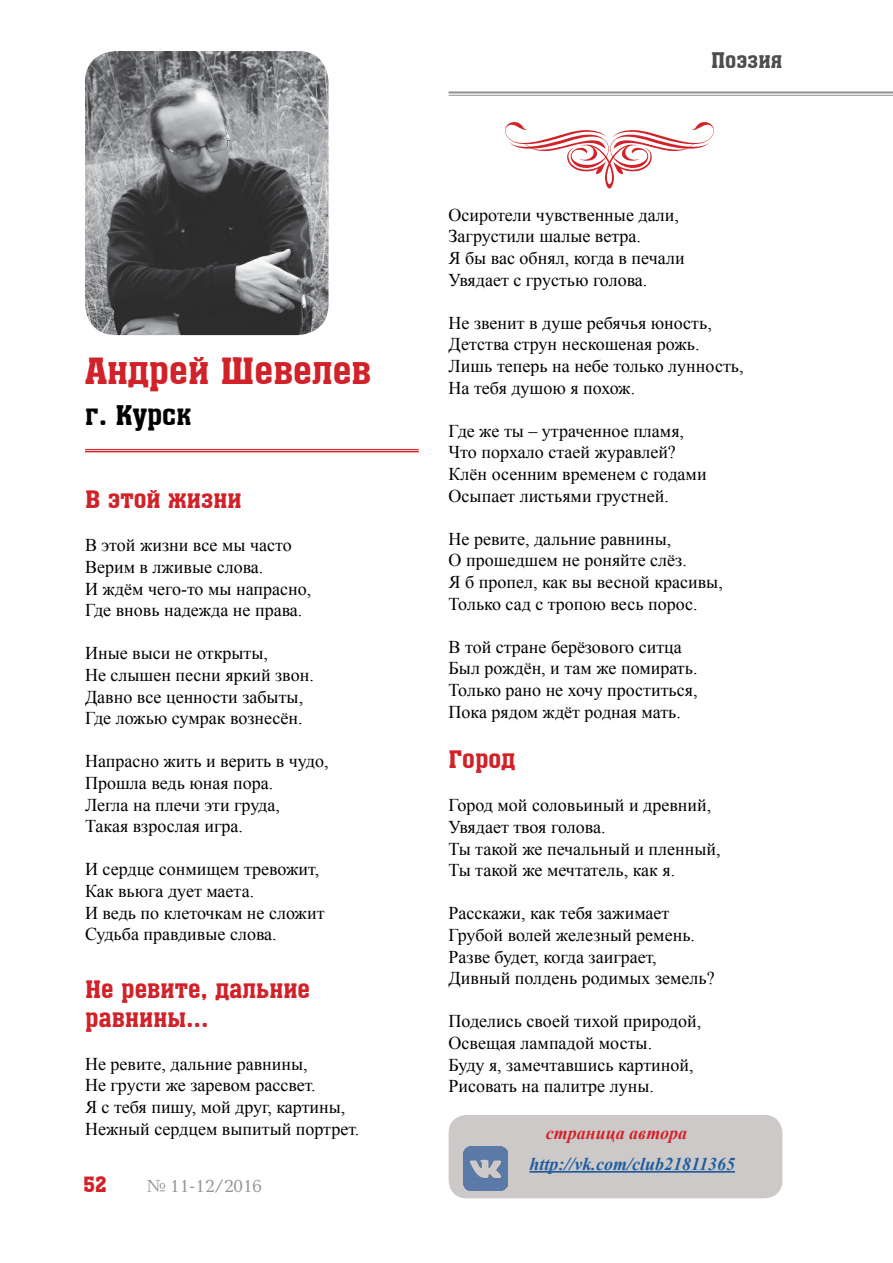
<style>
.page{position:relative;width:893px;height:1263px;background:#fff}
.page>*{position:absolute;margin:0;border:0;box-sizing:border-box;transform-origin:0 0}
.t1{font:36px "a Assuan";color:#d12229}
.t2{font:27px "a Assuan";color:#000}
.t3{font:24px/28.8px "a Assuan";color:#d12229}
.t4{font:21px "a Assuan";color:#4c4d4f}
.t5{font:21px "a Assuan";color:#d12229}
.t6{font:18px/21.6px "Times New Roman";color:#000}
.t7{font:italic 700 18px "Times New Roman";color:#205d9e}
.t8{font:italic 700 18px "Times New Roman";color:#d12229}
.t9{font:18px "Baltica C";color:#939597}
</style>
<div class="page">
<hr style="left:449px;top:91px;width:444px;height:3px;background:#939597">
<hr style="left:449px;top:95px;width:444px;height:1px;background:#939597">
<img style="left:85px;top:51px;width:244px;height:284px">
<hr style="left:85px;top:449px;width:334px;height:1px;background:#d12229">
<hr style="left:85px;top:451px;width:334px;height:1px;background:#d12229">
<div style="left:449px;top:1115px;width:333px;height:83px;background:#cdc9c8;border-radius:18px"></div>
<img style="left:463px;top:1146px;width:45px;height:44px">
<hr style="left:529px;top:1171px;width:206px;height:2px;background:#205d9e">
<svg style="left:505px;top:122px;width:209px;height:67px"></svg>
<h1 class="t1" style="left:85px;top:351px;width:288px">Андрей Шевелев</h1>
<h2 class="t2" style="left:85px;top:400px;width:108px">г. Курск</h2>
<h3 class="t3" style="left:85px;top:485px;width:158px">В этой жизни</h3>
<p class="t6" style="left:85px;top:534px;width:228px">В этой жизни все мы часто<br>Верим в лживые слова.<br>И ждём чего-то мы напрасно,<br>Где вновь надежда не права.</p>
<p class="t6" style="left:85px;top:642px;width:230px">Иные выси не открыты,<br>Не слышен песни яркий звон.<br>Давно все ценности забыты,<br>Где ложью сумрак вознесён.</p>
<p class="t6" style="left:85px;top:750px;width:245px">Напрасно жить и верить в чудо,<br>Прошла ведь юная пора.<br>Легла на плечи эти груда,<br>Такая взрослая игра.</p>
<p class="t6" style="left:85px;top:858px;width:241px">И сердце сонмищем тревожит,<br>Как вьюга дует маета.<br>И ведь по клеточкам не сложит<br>Судьба правдивые слова.</p>
<h3 class="t3" style="left:85px;top:975px;width:227px">Не ревите, дальние равнины...</h3>
<p class="t6" style="left:85px;top:1053px;width:276px">Не ревите, дальние равнины,<br>Не грусти же заревом рассвет.<br>Я с тебя пишу, мой друг, картины,<br>Нежный сердцем выпитый портрет.</p>
<p class="t5" style="left:84px;top:1172px;width:25px">52</p>
<p class="t9" style="left:147px;top:1175px;width:117px">№ 11-12/2016</p>
<p class="t4" style="left:711px;top:49px;width:73px">Поэзия</p>
<p class="t6" style="left:449px;top:204px;width:237px">Осиротели чувственные дали,<br>Загрустили шалые ветра.<br>Я бы вас обнял, когда в печали<br>Увядает с грустью голова.</p>
<p class="t6" style="left:449px;top:312px;width:296px">Не звенит в душе ребячья юность,<br>Детства струн нескошеная рожь.<br>Лишь теперь на небе только лунность,<br>На тебя душою я похож.</p>
<p class="t6" style="left:449px;top:420px;width:260px">Где же ты – утраченное пламя,<br>Что порхало стаей журавлей?<br>Клён осенним временем с годами<br>Осыпает листьями грустней.</p>
<p class="t6" style="left:449px;top:528px;width:276px">Не ревите, дальние равнины,<br>О прошедшем не роняйте слёз.<br>Я б пропел, как вы весной красивы,<br>Только сад с тропою весь порос.</p>
<p class="t6" style="left:449px;top:636px;width:250px">В той стране берёзового ситца<br>Был рождён, и там же помирать.<br>Только рано не хочу проститься,<br>Пока рядом ждёт родная мать.</p>
<h3 class="t3" style="left:449px;top:745px;width:68px">Город</h3>
<p class="t6" style="left:449px;top:794px;width:274px">Город мой соловьиный и древний,<br>Увядает твоя голова.<br>Ты такой же печальный и пленный,<br>Ты такой же мечтатель, как я.</p>
<p class="t6" style="left:449px;top:902px;width:268px">Расскажи, как тебя зажимает<br>Грубой волей железный ремень.<br>Разве будет, когда заиграет,<br>Дивный полдень родимых земель?</p>
<p class="t6" style="left:449px;top:1010px;width:254px">Поделись своей тихой природой,<br>Освещая лампадой мосты.<br>Буду я, замечтавшись картиной,<br>Рисовать на палитре луны.</p>
<p class="t8" style="left:546px;top:1120px;width:143px">страница автора</p>
<p class="t7" style="left:529px;top:1151px;width:207px">http://vk.com/club21811365</p>
</div>
